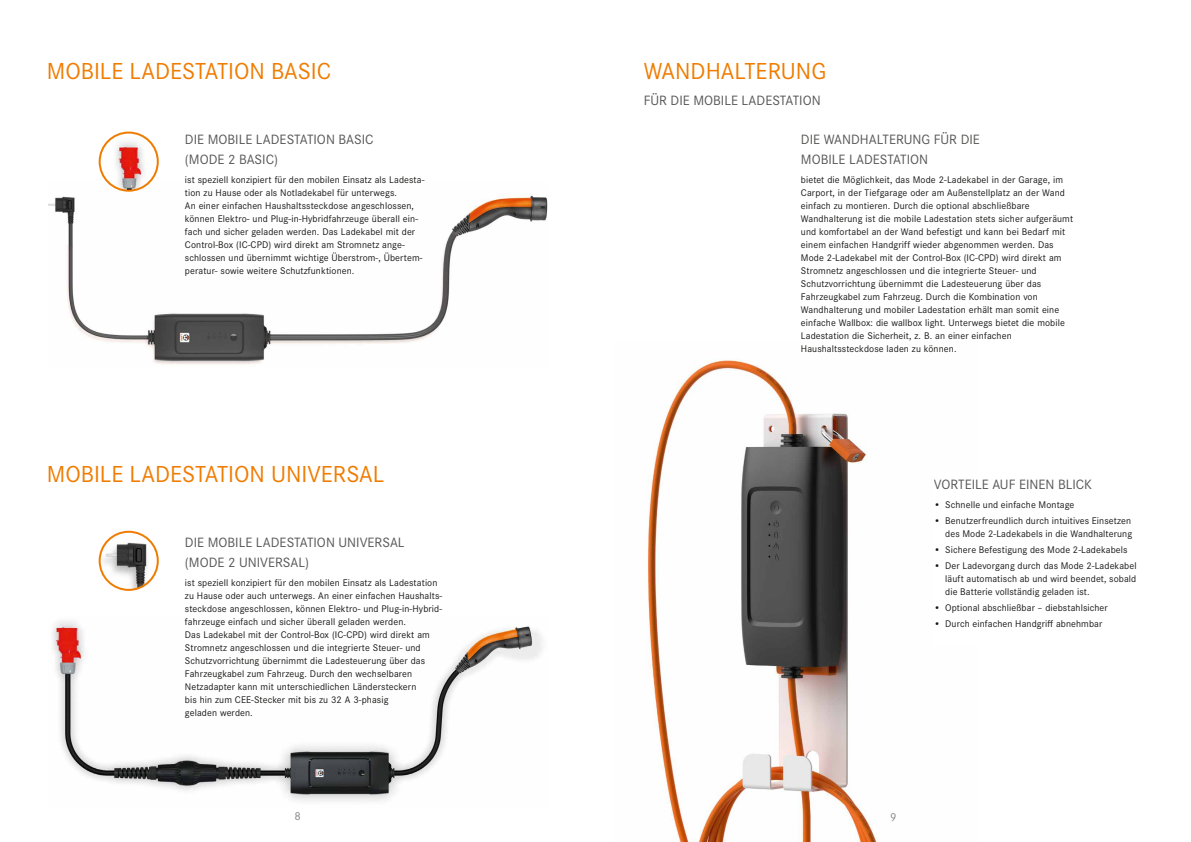
<style>
.page{position:relative;width:1191px;height:842px;background:#fff}
.page>*{position:absolute;margin:0;border:0;box-sizing:border-box;transform-origin:0 0}
.t1{font:24px "Corporate STOT";color:#ef7c00}
.t2{font:14px/19.5px "Corporate STOT";color:#565655}
.t3{font:12px "Corporate STOT";color:#868786}
.t4{font:10px/13px "Corporate STOT";letter-spacing:.01em;color:#181716}
</style>
<div class="page">
<img style="left:48px;top:191px;width:499px;height:174px">
<img style="left:52px;top:621px;width:490px;height:180px">
<img style="left:100px;top:136px;width:58px;height:55px">
<div style="left:99px;top:132px;width:60px;height:60px;border:2px solid #ef7c00;border-radius:50%"></div>
<img style="left:100px;top:532px;width:58px;height:58px;border-radius:29px">
<div style="left:99px;top:531px;width:60px;height:60px;border:2px solid #ef7c00;border-radius:50%"></div>
<img style="left:648px;top:359px;width:229px;height:483px">
<h1 class="t1" style="left:47px;top:58px;width:286px">MOBILE LADESTATION BASIC</h1>
<h2 class="t2" style="left:185px;top:130px;width:190px">DIE MOBILE LADESTATION BASIC (MODE 2 BASIC)</h2>
<p class="t4" style="left:185px;top:174px;width:241px">ist speziell konzipiert für den mobilen Einsatz als Ladesta&shy;tion zu Hause oder als Notladekabel für unterwegs.<br>An einer einfachen Haushaltssteckdose angeschlossen, können Elektro- und Plug-in-Hybridfahrzeuge überall ein&shy;fach und sicher geladen werden. Das Ladekabel mit der Control-Box (IC-CPD) wird direkt am Stromnetz ange&shy;schlossen und übernimmt wichtige Überstrom-, Übertem&shy;peratur- sowie weitere Schutzfunktionen.</p>
<h1 class="t1" style="left:47px;top:461px;width:339px">MOBILE LADESTATION UNIVERSAL</h1>
<h2 class="t2" style="left:185px;top:533px;width:221px">DIE MOBILE LADESTATION UNIVERSAL (MODE 2 UNIVERSAL)</h2>
<p class="t4" style="left:185px;top:577px;width:259px">ist speziell konzipiert für den mobilen Einsatz als Ladestation zu Hause oder auch unterwegs. An einer einfachen Haushalts&shy;steckdose angeschlossen, können Elektro- und Plug-in-Hybrid&shy;fahrzeuge einfach und sicher überall geladen werden.<br>Das Ladekabel mit der Control-Box (IC-CPD) wird direkt am Stromnetz angeschlossen und die integrierte Steuer- und Schutzvorrichtung übernimmt die Ladesteuerung über das Fahrzeugkabel zum Fahrzeug. Durch den wechselbaren Netzadapter kann mit unterschiedlichen Ländersteckern<br>bis hin zum CEE-Stecker mit bis zu 32 A 3-phasig<br>geladen werden.</p>
<h1 class="t1" style="left:643px;top:58px;width:184px">WANDHALTERUNG</h1>
<h2 class="t2" style="left:643px;top:91px;width:178px">FÜR DIE MOBILE LADESTATION</h2>
<h2 class="t2" style="left:801px;top:130px;width:180px">DIE WANDHALTERUNG FÜR DIE<br>MOBILE LADESTATION</h2>
<p class="t4" style="left:801px;top:174px;width:274px">bietet die Möglichkeit, das Mode 2-Ladekabel in der Garage, im Carport, in der Tiefgarage oder am Außenstellplatz an der Wand einfach zu montieren. Durch die optional abschließbare Wandhalterung ist die mobile Ladestation stets sicher aufgeräumt und komfortabel an der Wand befestigt und kann bei Bedarf mit einem einfachen Handgriff wieder abgenommen werden. Das Mode 2-Ladekabel mit der Control-Box (IC-CPD) wird direkt am Stromnetz angeschlossen und die integrierte Steuer- und Schutzvorrichtung übernimmt die Ladesteuerung über das Fahrzeugkabel zum Fahrzeug. Durch die Kombination von Wandhalterung und mobiler Ladestation erhält man somit eine einfache Wallbox: die wallbox light. Unterwegs bietet die mobile Ladestation die Sicherheit, z. B. an einer einfachen Haushaltssteckdose laden zu können.</p>
<h2 class="t2" style="left:934px;top:475px;width:160px">VORTEILE AUF EINEN BLICK</h2>
<p class="t4" style="left:934px;top:498px;width:142px">• Schnelle und einfache Montage</p>
<p class="t4" style="left:934px;top:514px;width:200px;text-align:right">• Benutzerfreundlich durch intuitives Einsetzen des Mode 2-Ladekabels in die Wandhalterung</p>
<p class="t4" style="left:934px;top:543px;width:195px">• Sichere Befestigung des Mode 2-Ladekabels</p>
<p class="t4" style="left:945px;top:559px;width:193px;text-align:justify;text-indent:-11px">• Der Ladevorgang durch das Mode 2-Ladekabel läuft automatisch ab und wird beendet, sobald die Batterie vollständig geladen ist.</p>
<p class="t4" style="left:934px;top:601px;width:175px">• Optional abschließbar – diebstahlsicher</p>
<p class="t4" style="left:934px;top:617px;width:170px">• Durch einfachen Handgriff abnehmbar</p>
<p class="t3" style="left:294px;top:810px;width:8px">8</p>
<p class="t3" style="left:890px;top:810px;width:8px">9</p>
</div>
